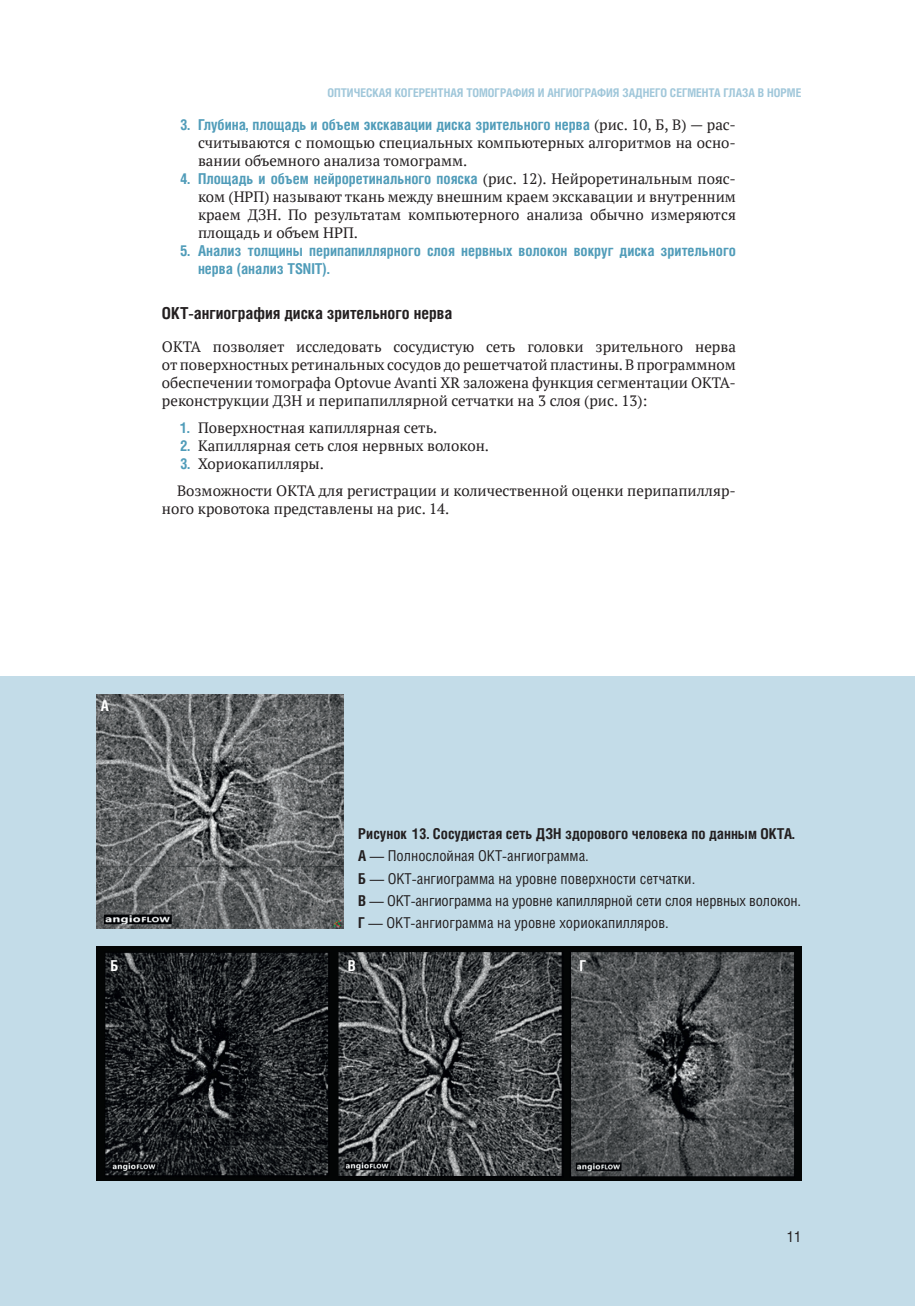
<style>
.page{position:relative;width:915px;height:1306px;background:#fff}
.page>*{position:absolute;margin:0;border:0;box-sizing:border-box;transform-origin:0 0}
.t1{font:700 16.5px "Helios Cond C";color:#231f20}
.t2{font:15px/18px "PT Serif";color:#231f20}
.t3{font:15px/22.2px "Helios Cond C";color:#231f20}
.t4{font:700 15px/18px "Helios Cond C";color:#509cb9}
.t5{font:700 15px "Helios Cond C";color:#fff}
.t6{font:700 12px "Helios Cond C";color:#a0c7da}
.s1{font-family:"PT Serif";font-weight:400;color:#231f20}
.s2{font-family:"Helios Cond C";font-weight:700;color:#509cb9}
.s3{font-weight:700}
</style>
<div class="page">
<div style="left:0;top:676px;width:914px;height:629px;background:#c3dce8"></div>
<img style="left:97px;top:694px;width:246px;height:234px">
<img style="left:97px;top:946px;width:704px;height:234px">
<p class="t6" style="left:327px;top:85px;width:475px">ОПТИЧЕСКАЯ КОГЕРЕНТНАЯ ТОМОГРАФИЯ И АНГИОГРАФИЯ ЗАДНЕГО СЕГМЕНТА ГЛАЗА В НОРМЕ</p>
<p class="t4" style="left:180px;top:115px;width:557px">3. Глубина, площадь и объем экскавации диска зрительного нерва <span class="s1">(рис. 10, Б, В) — рас-</span></p>
<p class="t2" style="left:198px;top:133px;width:539px">считываются с помощью специальных компьютерных алгоритмов на осно&shy;вании объемного анализа томограмм.</p>
<p class="t4" style="left:180px;top:169px;width:557px">4. Площадь и объем нейроретинального пояска <span class="s1">(рис. 12). Нейроретинальным пояс-</span></p>
<p class="t2" style="left:198px;top:187px;width:539px;text-align:justify">ком (НРП) называют ткань между внешним краем экскавации и внутренним краем ДЗН. По результатам компьютерного анализа обычно измеряются площадь и объем НРП.</p>
<p class="t4" style="left:198px;top:241px;width:539px;text-indent:-18px">5. Анализ толщины перипапиллярного слоя нервных волокон вокруг диска зрительного нерва (анализ TSNIT).</p>
<p class="t1" style="left:162px;top:303px;width:292px">ОКТ-ангиография диска зрительного нерва</p>
<p class="t2" style="left:162px;top:337px;width:575px;text-align:justify">ОКТА позволяет исследовать сосудистую сеть головки зрительного нерва от поверхностных ретинальных сосудов до решетчатой пластины. В программном обеспечении томографа Optovue Avanti XR заложена функция сегментации ОКТА&shy;реконструкции ДЗН и перипапиллярной сетчатки на 3 слоя (рис. 13):</p>
<p class="t2" style="left:180px;top:418px;width:259px"><span class="s2">1.</span> Поверхностная капиллярная сеть.</p>
<p class="t2" style="left:180px;top:436px;width:310px"><span class="s2">2.</span> Капиллярная сеть слоя нервных волокон.</p>
<p class="t2" style="left:177px;top:450px;width:560px;line-height:27px"><span class="s2">3.</span> Хориокапилляры.<br>Возможности ОКТА для регистрации и количественной оценки перипапилляр-</p>
<p class="t2" style="left:162px;top:499px;width:289px">ного кровотока представлены на рис. 14.</p>
<p class="t5" style="left:101px;top:696px;width:10px">А</p>
<p class="t3" style="left:358px;top:822px;width:444px"><span class="s3">Рисунок 13. Сосудистая сеть ДЗН здорового человека по данным ОКТА.<br>А</span> — Полнослойная ОКТ-ангиограмма.<br><span class="s3">Б</span> — ОКТ-ангиограмма на уровне поверхности сетчатки.<br><span class="s3">В</span> — ОКТ-ангиограмма на уровне капиллярной сети слоя нервных волокон.<br><span class="s3">Г</span> — ОКТ-ангиограмма на уровне хориокапилляров.</p>
<p class="t5" style="left:111px;top:956px;width:9px">Б</p>
<p class="t5" style="left:348px;top:956px;width:9px">В</p>
<p class="t5" style="left:579px;top:956px;width:8px">Г</p>
<p class="t3" style="left:786px;top:1225px;width:16px">11</p>
</div>
